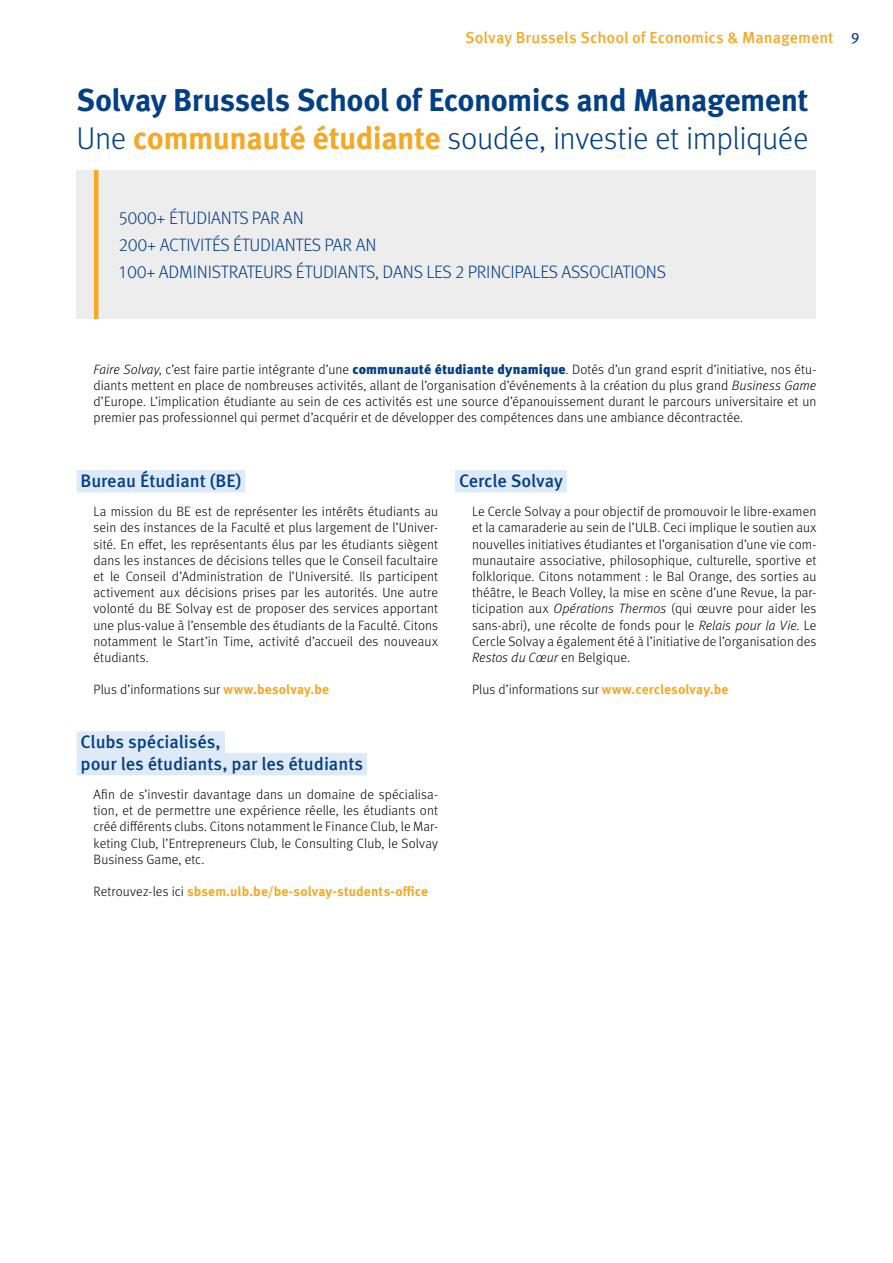
<style>
.page{position:relative;width:893px;height:1263px;background:#fff}
.page>*{position:absolute;margin:0;border:0;box-sizing:border-box;transform-origin:0 0}
.t1{font:700 31.5px/37.8px "Meta Pro";letter-spacing:-.02em;color:#033f85}
.t2{font:300 18px/27px "Meta Pro";letter-spacing:-.01em;color:#033f85}
.t3{font:500 18px/21.6px "Meta Pro";color:#033f85}
.t4{font:500 15.9px "Meta Pro";color:#f7a823}
.t5{font:300 13.5px/16.2px "Meta Pro";letter-spacing:.005em;color:#000;text-align:justify}
.t6{font:700 13.5px "Meta Pro";letter-spacing:.01em;color:#f7a823}
.s1{font-weight:400;font-size:15px;color:#033f85}
.s2{font-weight:300}
.s3{color:#f7a823}
.s4{font-style:italic}
.s5{font-weight:900;color:#033f85}
.s6{font-weight:700;color:#f7a823}
.s7{font-weight:300;color:#000}
</style>
<div class="page">
<div style="left:77px;top:470px;width:168px;height:22px;background:#dfeaf8"></div>
<div style="left:77px;top:731px;width:148px;height:23px;background:#dfeaf8"></div>
<div style="left:77px;top:753px;width:290px;height:22px;background:#dfeaf8"></div>
<div style="left:455px;top:470px;width:112px;height:22px;background:#dfeaf8"></div>
<div style="left:76px;top:170px;width:740px;height:149px;background:#ededed"></div>
<hr style="left:94px;top:170px;width:4px;height:149px;background:#f7a823">
<p class="t4" style="left:465px;top:25px;width:396px">Solvay Brussels School of Economics &amp; Management <span class="s1">9</span></p>
<h1 class="t1" style="left:77px;top:79px;width:734px">Solvay Brussels School of Economics and Management<br><span class="s2">Une</span> <span class="s3">communauté étudiante</span> <span class="s2">soudée, investie et impliquée</span></h1>
<h2 class="t2" style="left:119px;top:204px;width:549px">5000+ ÉTUDIANTS PAR AN<br>200+ ACTIVITÉS ÉTUDIANTES PAR AN<br>100+ ADMINISTRATEURS ÉTUDIANTS, DANS LES 2 PRINCIPALES ASSOCIATIONS</h2>
<p class="t5" style="left:94px;top:360px;width:724px"><span class="s4">Faire Solvay</span>, c’est faire partie intégrante d’une <span class="s5">communauté étudiante dynamique</span>. Dotés d’un grand esprit d’initiative, nos étu&shy;diants mettent en place de nombreuses activités, allant de l’organisation d’événements à la création du plus grand <span class="s4">Business Game </span>d’Europe. L’implication étudiante au sein de ces activités est une source d’épanouissement durant le parcours universitaire et un premier pas professionnel qui permet d’acquérir et de développer des compétences dans une ambiance décontractée.</p>
<h2 class="t3" style="left:81px;top:469px;width:162px">Bureau Étudiant (BE)</h2>
<p class="t5" style="left:94px;top:503px;width:346px">La mission du BE est de représenter les intérêts étudiants au sein des instances de la Faculté et plus largement de l’Univer&shy;sité. En effet, les représentants élus par les étudiants siègent dans les instances de décisions telles que le Conseil facultaire et le Conseil d’Administration de l’Université. Ils participent activement aux décisions prises par les autorités. Une autre volonté du BE Solvay est de proposer des services apportant une plus-value à l’ensemble des étudiants de la Faculté. Citons notamment le Start’in Time, activité d’accueil des nouveaux étudiants.</p>
<p class="t5" style="left:94px;top:681px;width:237px">Plus d’informations sur <span class="s6">www.besolvay.be</span></p>
<h2 class="t3" style="left:81px;top:730px;width:284px">Clubs spécialisés,<br>pour les étudiants, par les étudiants</h2>
<p class="t5" style="left:94px;top:786px;width:346px">Afin de s’investir davantage dans un domaine de spécialisa&shy;tion, et de permettre une expérience réelle, les étudiants ont créé différents clubs. Citons notamment le Finance Club, le Mar&shy;keting Club, l’Entrepreneurs Club, le Consulting Club, le Solvay Business Game, etc.</p>
<p class="t6" style="left:94px;top:881px;width:336px"><span class="s7">Retrouvez-les ici</span> sbsem.ulb.be/be-solvay-students-office</p>
<h2 class="t3" style="left:459px;top:469px;width:106px">Cercle Solvay</h2>
<p class="t5" style="left:472px;top:503px;width:346px">Le Cercle Solvay a pour objectif de promouvoir le libre-examen et la camaraderie au sein de l’ULB. Ceci implique le soutien aux nouvelles initiatives étudiantes et l’organisation d’une vie com&shy;munautaire associative, philosophique, culturelle, sportive et folklorique. Citons notamment : le Bal Orange, des sorties au théâtre, le Beach Volley, la mise en scène d’une Revue, la par&shy;ticipation aux <span class="s4">Opérations Thermos</span> (qui œuvre pour aider les sans-abri), une récolte de fonds pour le <span class="s4">Relais pour la Vie</span>. Le Cercle Solvay a également été à l’initiative de l’organisation des <span class="s4">Restos du Cœur</span> en Belgique.</p>
<p class="t5" style="left:472px;top:681px;width:258px">Plus d’informations sur <span class="s6">www.cerclesolvay.be</span></p>
</div>
